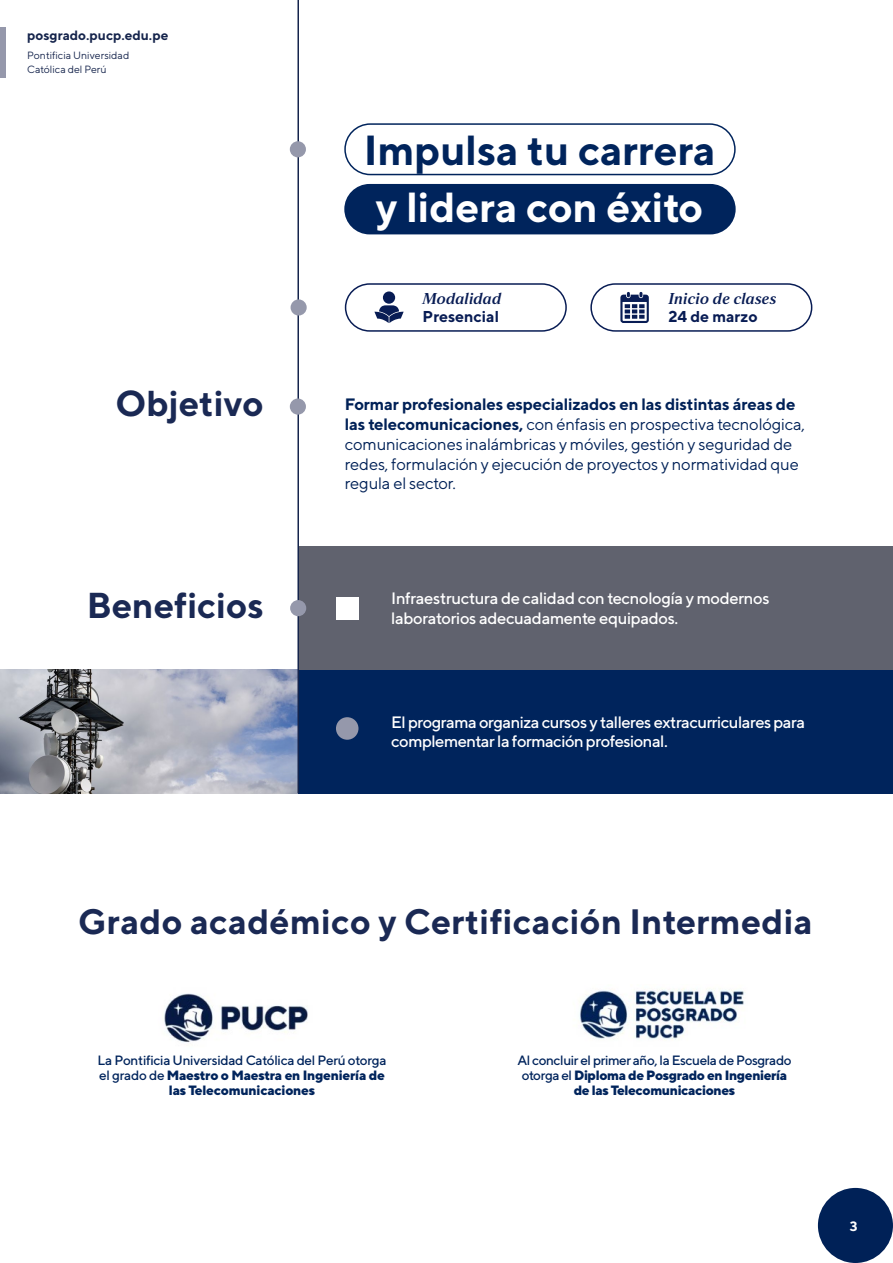
<style>
.page{position:relative;width:893px;height:1263px;background:#fff}
.page>*{position:absolute;margin:0;border:0;box-sizing:border-box;transform-origin:0 0}
.t1{font:700 42px "TT Norms";color:#00245c}
.t2{font:700 42px "TT Norms";color:#fff}
.t3{font:700 36px "TT Norms";color:#1a2954}
.t4{font:700 35.25px "TT Norms";letter-spacing:.01em;color:#1a2954}
.t5{font:16.5px/19.8px "TT Norms";letter-spacing:-.01em;color:#002157}
.t6{font:500 16.5px/19.5px "TT Norms";letter-spacing:-.03em;color:#fff}
.t7{font:15.75px "Strato Pro Demi Bold It";color:#081c54}
.t8{font:700 15.75px "TT Norms";color:#081c54}
.t9{font:500 13.5px/15px "TT Norms";letter-spacing:-.02em;color:#00245c;text-align:center}
.t10{font:800 13.5px/15px "TT Norms";letter-spacing:-.03em;color:#00245c;text-align:center}
.t11{font:700 13.5px "TT Norms";color:#15244c}
.t12{font:700 13.5px "TT Norms";color:#fff}
.t13{font:10.5px/13.8px "TT Norms";color:#15244c}
.s1{font-weight:700}
.s2{font-weight:800}
.s3{font-weight:500}
</style>
<div class="page">
<div style="left:818px;top:1188px;width:75px;height:75px;background:#002157;border-radius:50%"></div>
<div style="left:0;top:28px;width:5px;height:50px;background:#9598ab"></div>
<div style="left:344px;top:123px;width:392px;height:52px;border:2px solid #00245c;border-radius:25px"></div>
<div style="left:344px;top:184px;width:392px;height:50px;background:#00245c;border-radius:25px"></div>
<svg style="left:344px;top:283px;width:223px;height:49px"></svg>
<svg style="left:590px;top:283px;width:223px;height:49px"></svg>
<img style="left:0;top:670px;width:297px;height:123px">
<div style="left:299px;top:670px;width:594px;height:123px;background:#00245c"></div>
<div style="left:299px;top:546px;width:594px;height:124px;background:#60626e"></div>
<div style="left:336px;top:597px;width:22px;height:22px;background:#fff"></div>
<div style="left:336px;top:717px;width:22px;height:23px;background:#9598ab;border-radius:50%"></div>
<hr style="left:297px;top:0;width:2px;height:793px;background:#15244c">
<div style="left:290px;top:141px;width:16px;height:16px;background:#9598ab;border-radius:50%"></div>
<div style="left:290px;top:398px;width:16px;height:17px;background:#9598ab;border-radius:50%"></div>
<div style="left:291px;top:299px;width:16px;height:16px;background:#9598ab;border-radius:50%"></div>
<div style="left:290px;top:600px;width:16px;height:16px;background:#9598ab;border-radius:50%"></div>
<img style="left:164px;top:988px;width:581px;height:55px">
<p class="t11" style="left:27px;top:27px;width:143px">posgrado.pucp.edu.pe</p>
<p class="t13" style="left:27px;top:48px;width:104px">Pontificia Universidad<br>Católica del Perú</p>
<h2 class="t3" style="left:116px;top:381px;width:150px">Objetivo</h2>
<h1 class="t1" style="left:364px;top:124px;width:353px">Impulsa tu carrera</h1>
<h1 class="t2" style="left:376px;top:181px;width:329px">y lidera con éxito</h1>
<p class="t7" style="left:423px;top:289px;width:80px">Modalidad</p>
<p class="t8" style="left:423px;top:307px;width:78px">Presencial</p>
<p class="t7" style="left:668px;top:289px;width:110px">Inicio de clases</p>
<p class="t8" style="left:668px;top:307px;width:91px">24 de marzo</p>
<p class="t5" style="left:345px;top:394px;width:462px"><span class="s1">Formar profesionales especializados en las distintas áreas de las telecomunicaciones,</span> con énfasis en prospectiva tecnológica, comunicaciones inalámbricas y móviles, gestión y seguridad de redes, formulación y ejecución de proyectos y normatividad que regula el sector.</p>
<h2 class="t3" style="left:87px;top:582px;width:178px">Beneficios</h2>
<p class="t6" style="left:391px;top:589px;width:380px">Infraestructura de calidad con tecnología y modernos laboratorios adecuadamente equipados.</p>
<p class="t6" style="left:391px;top:712px;width:415px">El programa organiza cursos y talleres extracurriculares para complementar la formación profesional.</p>
<h3 class="t4" style="left:78px;top:899px;width:736px">Grado académico y Certificación Intermedia</h3>
<p class="t9" style="left:98px;top:1052px;width:290px">La Pontificia Universidad Católica del Perú otorga el grado de <span class="s2">Maestro o Maestra en Ingeniería de las Telecomunicaciones</span></p>
<p class="t10" style="left:517px;top:1052px;width:276px"><span class="s3">Al concluir el primer año, la Escuela de Posgrado otorga el</span> Diploma de Posgrado en Ingeniería de las Telecomunicaciones</p>
<p class="t12" style="left:850px;top:1218px;width:9px">3</p>
</div>
